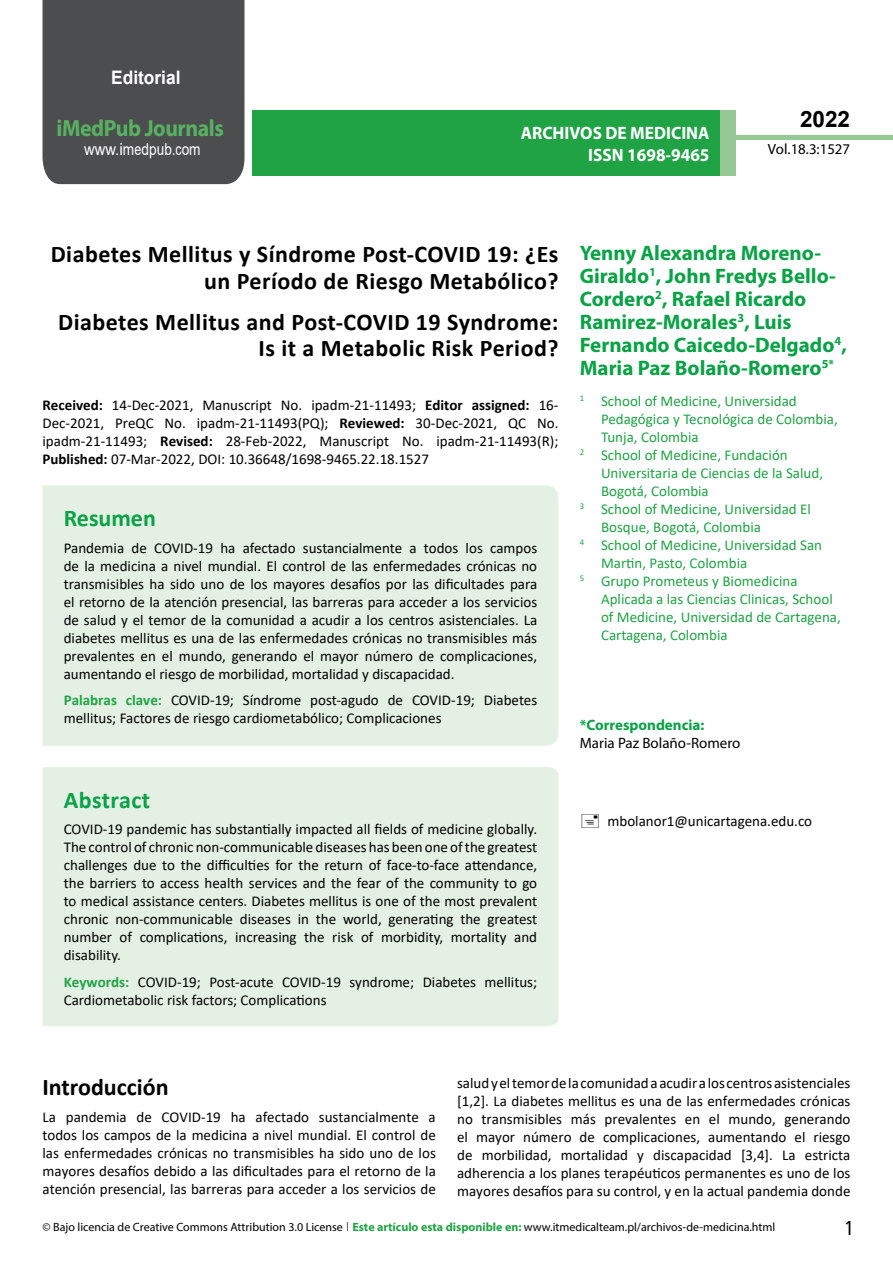
<style>
.page{position:relative;width:893px;height:1263px;background:#fff}
.page>*{position:absolute;margin:0;border:0;box-sizing:border-box;transform-origin:0 0}
.t1{font:25.5px "Tunga";color:#000}
.t2{font:700 24px/26.4px "Calibri";letter-spacing:.02em;color:#000;text-align:right}
.t3{font:700 24px "Calibri";color:#000}
.t4{font:700 24px "Calibri";letter-spacing:.02em;color:#09a245}
.t5{font:700 24px "Calibri";color:#09a245}
.t6{font:700 23.4px "Myriad Pro";letter-spacing:-.02em;color:#58b161;scale:.93 1}
.t7{font:700 22.5px "Arial";color:#000}
.t8{font:700 21px/23.1px "Myriad Pro";color:#09a245}
.t9{font:700 18.6px "Arial";color:#fff;scale:.93 1}
.t10{font:700 18px/21.6px "Myriad Pro";color:#fff;text-align:right;scale:.96 1}
.t11{font:16.5px "Arial";letter-spacing:.005em;color:#fff;scale:.89 1}
.t12{font:15px/18px "Calibri";color:#000;text-align:justify}
.t13{font:15px "Calibri";color:#1fa345}
.t14{font:15px "Myriad Pro";color:#000}
.t15{font:700 15px "Myriad Pro";color:#09a245}
.t16{font:14.85px "Myriad Pro";color:#000}
.t17{font:12px "Myriad Pro";color:#000}
.s1{font-family:"Calibri"}
.s2{font-weight:700}
.s3{font-weight:700;color:#1fa345}
.s4{font-family:"Tunga"}
.s5{font-weight:700;color:#1da34a}
</style>
<div class="page">
<div style="left:252px;top:110px;width:469px;height:66px;background:#1fa345"></div>
<div style="left:720px;top:110px;width:16px;height:66px;background:#96c896"></div>
<div style="left:43px;top:0;width:201px;height:184px;background:#4c4d4f"></div>
<div style="left:736px;top:135px;width:157px;height:5px;background:#96c996"></div>
<div style="left:43px;top:767px;width:515px;height:259px;background:#e4f0e4"></div>
<div style="left:43px;top:485px;width:515px;height:261px;background:#e4f0e4"></div>
<p class="t9" style="left:111px;top:64px;width:76px">Editorial</p>
<h3 class="t6" style="left:57px;top:113px;width:181px">iMedPub Journals</h3>
<p class="t11" style="left:84px;top:138px;width:132px">www.imedpub<span class="s1">.</span>com</p>
<p class="t10" style="left:521px;top:122px;width:198px">ARCHIVOS DE MEDICINA<br>ISSN 1698-9465</p>
<h3 class="t7" style="left:800px;top:104px;width:52px">2022</h3>
<p class="t16" style="left:768px;top:140px;width:84px">Vol.18.3:1527</p>
<h2 class="t2" style="left:51px;top:241px;width:509px">Diabetes Mellitus y Síndrome Post-COVID 19: ¿Es un Período de Riesgo Metabólico?</h2>
<h2 class="t2" style="left:58px;top:308px;width:502px">Diabetes Mellitus and Post-COVID 19 Syndrome:<br>Is it a Metabolic Risk Period?</h2>
<p class="t12" style="left:43px;top:396px;width:517px"><span class="s2">Received:</span> 14-Dec-2021, Manuscript No. ipadm-21-11493; <span class="s2">Editor assigned:</span> 16- Dec-2021, PreQC No. ipadm-21-11493(PQ); <span class="s2">Reviewed:</span> 30-Dec-2021, QC No. ipadm-21-11493; <span class="s2">Revised:</span> 28-Feb-2022, Manuscript No. ipadm-21-11493(R); <span class="s2">Published:</span> 07-Mar-2022, DOI: 10.36648/1698-9465.22.18.1527</p>
<h2 class="t5" style="left:64px;top:501px;width:94px">Resumen</h2>
<p class="t12" style="left:64px;top:538px;width:475px">Pandemia de COVID-19 ha afectado sustancialmente a todos los campos de la medicina a nivel mundial. El control de las enfermedades crónicas no transmisibles ha sido uno de los mayores desafíos por las dificultades para el retorno de la atención presencial, las barreras para acceder a los servicios de salud y el temor de la comunidad a acudir a los centros asistenciales. La diabetes mellitus es una de las enfermedades crónicas no transmisibles más prevalentes en el mundo, generando el mayor número de complicaciones, aumentando el riesgo de morbilidad, mortalidad y discapacidad.</p>
<p class="t12" style="left:64px;top:691px;width:475px"><span class="s3">Palabras clave:</span> COVID-19; Síndrome post-agudo de COVID-19; Diabetes mellitus; Factores de riesgo cardiometabólico; Complicaciones</p>
<h2 class="t4" style="left:64px;top:783px;width:88px">Abstract</h2>
<p class="t12" style="left:64px;top:820px;width:475px">COVID-19 pandemic has substantially impacted all fields of medicine globally.<br>The control of chronic non-communicable diseases has been one of the greatest challenges due to the difficulties for the return of face-to-face attendance, the barriers to access health services and the fear of the community to go to medical assistance centers. Diabetes mellitus is one of the most prevalent chronic non-communicable diseases in the world, generating the greatest number of complications, increasing the risk of morbidity, mortality and disability.</p>
<p class="t12" style="left:64px;top:972px;width:475px"><span class="s3">Keywords:</span> COVID-19; Post-acute COVID-19 syndrome; Diabetes mellitus;<br>Cardiometabolic risk factors; Complications</p>
<h3 class="t8" style="left:580px;top:241px;width:269px">Yenny Alexandra Moreno-<br>Giraldo<sup>1</sup>, John Fredys Bello-<br>Cordero<sup>2</sup>, Rafael Ricardo<br>Ramirez-Morales<sup>3</sup>, Luis<br>Fernando Caicedo-Delgado<sup>4</sup>,<br>Maria Paz Bolaño-Romero<sup>5*</sup></h3>
<p class="t13" style="left:580px;top:391px;width:219px"><sup>1</sup> School of Medicine, Universidad</p>
<p class="t13" style="left:601px;top:409px;width:238px">Pedagógica y Tecnológica de Colombia,</p>
<p class="t13" style="left:601px;top:427px;width:99px">Tunja, Colombia</p>
<p class="t13" style="left:580px;top:445px;width:210px"><sup>2</sup> School of Medicine, Fundación</p>
<p class="t13" style="left:601px;top:463px;width:224px">Universitaria de Ciencias de la Salud,</p>
<p class="t13" style="left:601px;top:481px;width:109px">Bogotá, Colombia</p>
<p class="t13" style="left:580px;top:499px;width:233px"><sup>3</sup> School of Medicine, Universidad El</p>
<p class="t13" style="left:601px;top:517px;width:162px">Bosque, Bogotá, Colombia</p>
<p class="t13" style="left:580px;top:535px;width:244px"><sup>4</sup> School of Medicine, Universidad San</p>
<p class="t13" style="left:601px;top:553px;width:148px">Martin, Pasto, Colombia</p>
<p class="t13" style="left:580px;top:571px;width:219px"><sup>5</sup> Grupo Prometeus y Biomedicina</p>
<p class="t13" style="left:601px;top:589px;width:233px">Aplicada a las Ciencias Clinicas, School</p>
<p class="t13" style="left:601px;top:607px;width:241px">of Medicine, Universidad de Cartagena,</p>
<p class="t13" style="left:601px;top:625px;width:128px">Cartagena, Colombia</p>
<p class="t15" style="left:580px;top:715px;width:126px">*Correspondencia:</p>
<p class="t14" style="left:580px;top:734px;width:162px">Maria Paz Bolaño-Romero</p>
<p class="t12" style="left:607px;top:812px;width:206px">mbolanor1@unicartagena.edu.co</p>
<h2 class="t3" style="left:43px;top:1070px;width:128px">Introducción</h2>
<p class="t12" style="left:43px;top:1107px;width:395px">La pandemia de COVID-19 ha afectado sustancialmente a todos los campos de la medicina a nivel mundial. El control de las enfermedades crónicas no transmisibles ha sido uno de los mayores desafíos debido a las dificultades para el retorno de la atención presencial, las barreras para acceder a los servicios de</p>
<p class="t12" style="left:457px;top:1074px;width:395px">salud y el temor de la comunidad a acudir a los centros asistenciales [1,2]. La diabetes mellitus es una de las enfermedades crónicas no transmisibles más prevalentes en el mundo, generando el mayor número de complicaciones, aumentando el riesgo de morbilidad, mortalidad y discapacidad [3,4]. La estricta adherencia a los planes terapéuticos permanentes es uno de los mayores desafíos para su control, y en la actual pandemia donde</p>
<p class="t17" style="left:43px;top:1219px;width:734px">© Bajo licencia de Creative Commons Attribution 3.0 License <span class="s4">|</span> <span class="s3">Este artículo esta disp</span><span class="s5">oni</span><span class="s3">ble en:</span> www.itmedicalteam.pl/archivos-de-medicina.html</p>
<h1 class="t1" style="left:845px;top:1211px;width:9px">1</h1>
</div>
